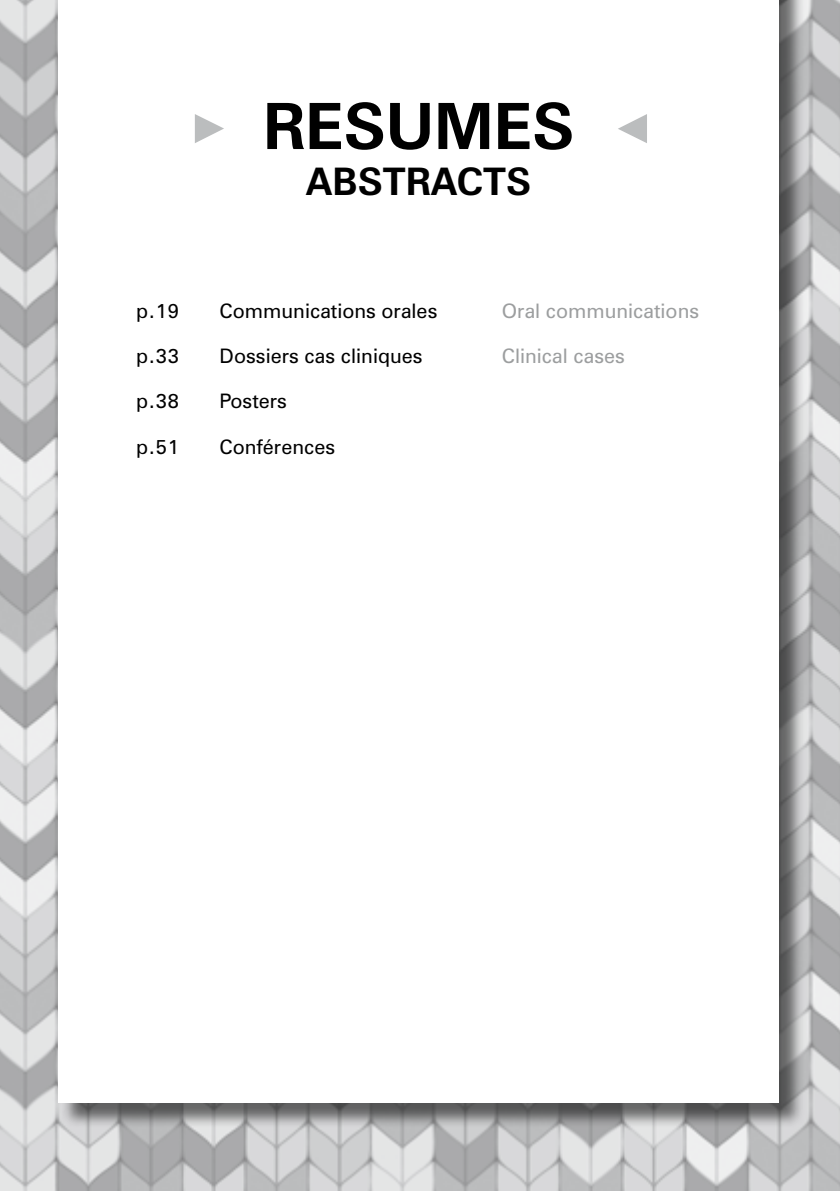
<style>
.page{position:relative;width:840px;height:1191px;background:#fff}
.page>*{position:absolute;margin:0;border:0;box-sizing:border-box;transform-origin:0 0}
.t1{font:700 64px "Zurich BT";color:#000}
.t2{font:700 38px "Zurich BT";color:#000}
.t3{font:20px "Zurich BT";color:#000}
.t4{font:20px "Zurich BT";color:#9c9e9f}
</style>
<div class="page">
<img style="left:0;top:0;width:839px;height:1191px">
<div style="left:62px;top:0;width:742px;height:1128px;background:#000;opacity:.55"></div>
<div style="left:58px;top:0;width:720px;height:1103px;background:#fff"></div>
<svg style="left:618px;top:114px;width:28px;height:29px"></svg>
<svg style="left:195px;top:114px;width:29px;height:29px"></svg>
<h1 class="t1" style="left:263px;top:87px;width:313px">RESUMES</h1>
<h2 class="t2" style="left:306px;top:158px;width:227px">ABSTRACTS</h2>
<p class="t3" style="left:136px;top:298px;width:44px">p.19</p>
<p class="t3" style="left:219px;top:298px;width:219px">Communications orales</p>
<p class="t4" style="left:501px;top:298px;width:199px">Oral communications</p>
<p class="t3" style="left:136px;top:344px;width:44px">p.33</p>
<p class="t3" style="left:219px;top:344px;width:204px">Dossiers cas cliniques</p>
<p class="t4" style="left:501px;top:344px;width:125px">Clinical cases</p>
<p class="t3" style="left:136px;top:389px;width:44px">p.38</p>
<p class="t3" style="left:219px;top:389px;width:69px">Posters</p>
<p class="t3" style="left:136px;top:434px;width:44px">p.51</p>
<p class="t3" style="left:219px;top:434px;width:117px">Conférences</p>
</div>
